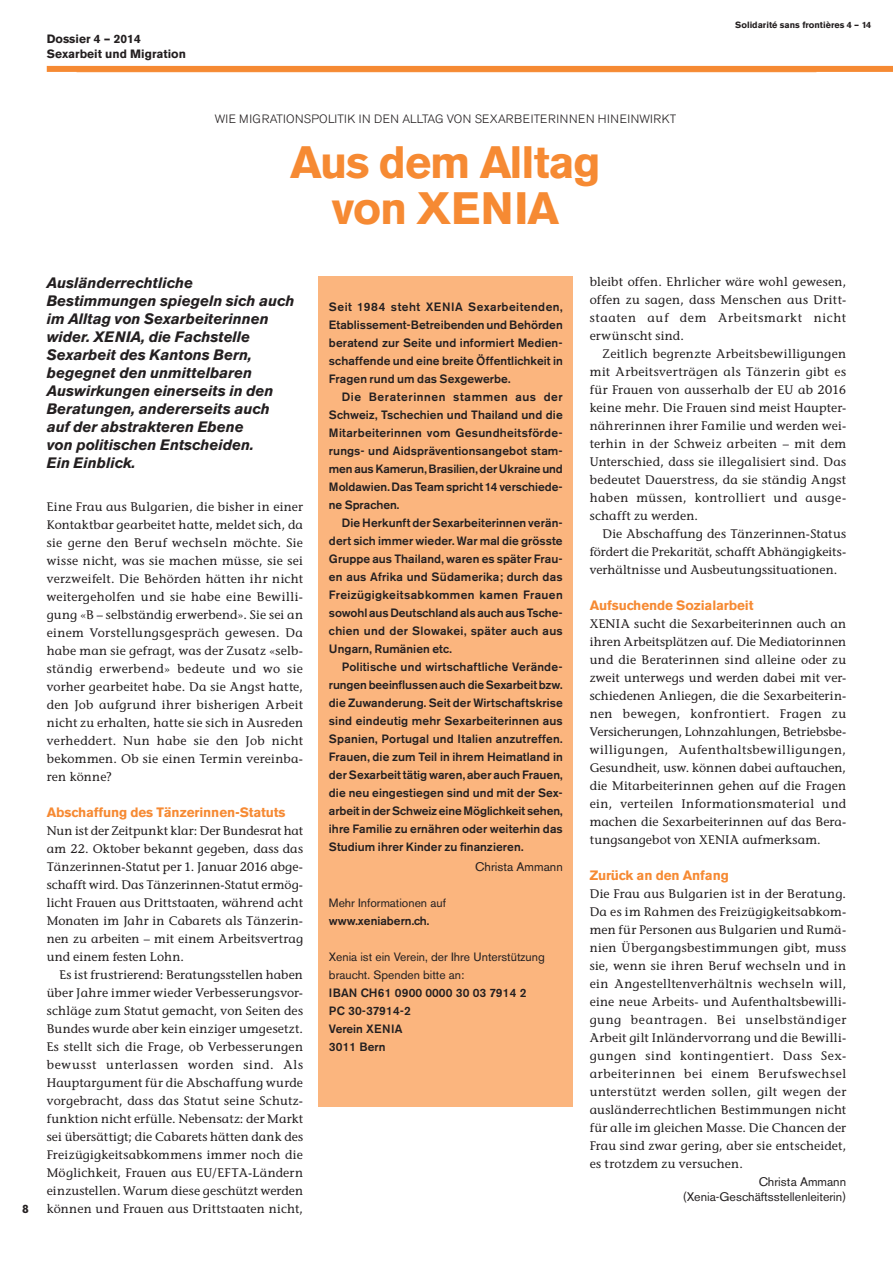
<style>
.page{position:relative;width:893px;height:1263px;background:#fff}
.page>*{position:absolute;margin:0;border:0;box-sizing:border-box;transform-origin:0 0}
.t1{font:700 45px/46.5px "Akzidenz Grotesk BE";color:#f68a33}
.t2{font:italic 700 15px/18px "Akzidenz Grotesk BE";letter-spacing:-.005em;color:#231f20}
.t3{font:700 13.5px "Akzidenz Grotesk BE";letter-spacing:-.01em;color:#f68a33}
.t4{font:12.3px/18px "Stone Informal";letter-spacing:.02em;color:#231f20;text-align:justify}
.t5{font:12.3px/15px "Akzidenz Grotesk BE";color:#231f20;text-align:right}
.t6{font:500 12px/18px "Akzidenz Grotesk BE";letter-spacing:.005em;color:#231f20;text-align:justify}
.t7{font:12px/18px "Akzidenz Grotesk BE";color:#231f20}
.t8{font:300 12px "Akzidenz Grotesk BE";letter-spacing:.03em;color:#231f20}
.t9{font:700 12px/15px "Akzidenz Grotesk BE";color:#231f20}
.t10{font:700 9px "Akzidenz Grotesk BE";color:#231f20}
</style>
<div class="page">
<div style="left:318px;top:277px;width:255px;height:830px;background:#fbb57e"></div>
<div style="left:47px;top:66px;width:846px;height:6px;background:#f68a33"></div>
<p class="t9" style="left:47px;top:31px;width:141px">Dossier 4 – 2014<br>Sexarbeit und Migration</p>
<p class="t10" style="left:735px;top:20px;width:138px">Solidarité sans frontières 4 – 14</p>
<p class="t8" style="left:215px;top:112px;width:463px">WIE MIGRATIONSPOLITIK IN DEN ALLTAG VON SEXARBEITERINNEN HINEINWIRKT</p>
<h1 class="t1" style="left:332px;top:139px;width:271px;text-indent:-41px">Aus dem Alltag von XENIA</h1>
<p class="t9" style="left:22px;top:1201px;width:8px">8</p>
<p class="t2" style="left:47px;top:274px;width:249px">Ausländerrechtliche<br>Bestimmungen spiegeln sich auch im Alltag von Sexarbeiterinnen wider. XENIA, die Fachstelle<br>Sexarbeit des Kantons Bern, begegnet den unmittelbaren<br>Auswirkungen einerseits in den<br>Beratungen, andererseits auch auf der abstrakteren Ebene<br>von politischen Entscheiden.<br>Ein Einblick.</p>
<p class="t4" style="left:47px;top:497px;width:258px">Eine Frau aus Bulgarien, die bisher in einer Kontaktbar gearbeitet hatte, meldet sich, da sie gerne den Beruf wechseln möchte. Sie wisse nicht, was sie machen müsse, sie sei verzweifelt. Die Behörden hätten ihr nicht weitergeholfen und sie habe eine Bewilli&shy;gung «B – selbständig erwerbend». Sie sei an einem Vorstellungsgespräch gewesen. Da habe man sie gefragt, was der Zusatz «selb&shy;ständig erwerbend» bedeute und wo sie vorher gearbeitet habe. Da sie Angst hatte, den Job aufgrund ihrer bisherigen Arbeit nicht zu erhalten, hatte sie sich in Ausreden verheddert. Nun habe sie den Job nicht bekommen. Ob sie einen Termin vereinba&shy;ren könne?</p>
<p class="t3" style="left:47px;top:804px;width:240px">Abschaffung des Tänzerinnen-Statuts</p>
<p class="t4" style="left:47px;top:821px;width:258px">Nun ist der Zeitpunkt klar: Der Bundesrat hat am 22. Oktober bekannt gegeben, dass das Tänzerinnen-Statut per 1. Januar 2016 abge&shy;schafft wird. Das Tänzerinnen-Statut ermög&shy;licht Frauen aus Drittstaaten, während acht Monaten im Jahr in Cabarets als Tänzerin&shy;nen zu arbeiten – mit einem Arbeitsvertrag und einem festen Lohn.</p>
<p class="t4" style="left:47px;top:965px;width:258px;text-indent:13px">Es ist frustrierend: Beratungsstellen haben über Jahre immer wieder Verbesserungsvor&shy;schläge zum Statut gemacht, von Seiten des Bundes wurde aber kein einziger umgesetzt.<br>Es stellt sich die Frage, ob Verbesserungen bewusst unterlassen worden sind. Als Hauptargument für die Abschaffung wurde vorgebracht, dass das Statut seine Schutz&shy;funktion nicht erfülle. Nebensatz: der Markt sei übersättigt; die Cabarets hätten dank des Freizügigkeitsabkommens immer noch die Möglichkeit, Frauen aus EU/EFTA-Ländern einzustellen. Warum diese geschützt werden können und Frauen aus Drittstaaten nicht,</p>
<p class="t6" style="left:329px;top:298px;width:235px">Seit 1984 steht XENIA Sexarbeitenden, Etablissement-Betreibenden und Behörden beratend zur Seite und informiert Medien&shy;schaffende und eine breite Öffentlichkeit in Fragen rund um das Sexgewerbe.</p>
<p class="t6" style="left:329px;top:388px;width:235px;text-indent:13px">Die Beraterinnen stammen aus der Schweiz, Tschechien und Thailand und die Mitarbeiterinnen vom Gesundheitsförde&shy;rungs- und Aidspräventionsangebot stam&shy;men aus Kamerun, Brasilien, der Ukraine und Moldawien. Das Team spricht 14 verschiede&shy;ne Sprachen.</p>
<p class="t6" style="left:329px;top:514px;width:235px;text-indent:13px">Die Herkunft der Sexarbeiterinnen verän&shy;dert sich immer wieder. War mal die grösste Gruppe aus Thailand, waren es später Frau&shy;en aus Afrika und Südamerika; durch das Freizügigkeitsabkommen kamen Frauen sowohl aus Deutschland als auch aus Tsche&shy;chien und der Slowakei, später auch aus Ungarn, Rumänien etc.</p>
<p class="t6" style="left:329px;top:658px;width:235px;text-indent:13px">Politische und wirtschaftliche Verände&shy;rungen beeinflussen auch die Sexarbeit bzw. die Zuwanderung. Seit der Wirtschaftskrise sind eindeutig mehr Sexarbeiterinnen aus Spanien, Portugal und Italien anzutreffen.<br>Frauen, die zum Teil in ihrem Heimatland in der Sexarbeit tätig waren, aber auch Frauen, die neu eingestiegen sind und mit der Sex&shy;arbeit in der Schweiz eine Möglichkeit sehen, ihre Familie zu ernähren oder weiterhin das Studium ihrer Kinder zu finanzieren.</p>
<p class="t5" style="left:475px;top:859px;width:89px">Christa Ammann</p>
<p class="t7" style="left:329px;top:893px;width:119px">Mehr Informationen auf</p>
<p class="t6" style="left:329px;top:911px;width:102px">www.xeniabern.ch.</p>
<p class="t7" style="left:329px;top:947px;width:217px">Xenia ist ein Verein, der Ihre Unterstützung braucht. Spenden bitte an:</p>
<p class="t6" style="left:329px;top:983px;width:199px;text-align:left">IBAN CH61 0900 0000 30 03 7914 2<br>PC 30-37914-2<br>Verein XENIA<br>3011 Bern</p>
<p class="t4" style="left:590px;top:272px;width:258px">bleibt offen. Ehrlicher wäre wohl gewesen, offen zu sagen, dass Menschen aus Dritt&shy;staaten auf dem Arbeitsmarkt nicht erwünscht sind.</p>
<p class="t4" style="left:590px;top:344px;width:258px;text-indent:13px">Zeitlich begrenzte Arbeitsbewilligungen mit Arbeitsverträgen als Tänzerin gibt es für Frauen von ausserhalb der EU ab 2016 keine mehr. Die Frauen sind meist Haupter&shy;nährerinnen ihrer Familie und werden wei&shy;terhin in der Schweiz arbeiten – mit dem Unterschied, dass sie illegalisiert sind. Das bedeutet Dauerstress, da sie ständig Angst haben müssen, kontrolliert und ausge&shy;schafft zu werden.</p>
<p class="t4" style="left:590px;top:524px;width:258px;text-indent:13px">Die Abschaffung des Tänzerinnen-Status fördert die Prekarität, schafft Abhängigkeits&shy;verhältnisse und Ausbeutungssituationen.</p>
<p class="t3" style="left:590px;top:597px;width:165px">Aufsuchende Sozialarbeit</p>
<p class="t4" style="left:590px;top:614px;width:258px">XENIA sucht die Sexarbeiterinnen auch an ihren Arbeitsplätzen auf. Die Mediatorinnen und die Beraterinnen sind alleine oder zu zweit unterwegs und werden dabei mit ver&shy;schiedenen Anliegen, die die Sexarbeiterin&shy;nen bewegen, konfrontiert. Fragen zu Versicherungen, Lohnzahlungen, Betriebsbe&shy;willigungen, Aufenthaltsbewilligungen, Gesundheit, usw. können dabei auftauchen, die Mitarbeiterinnen gehen auf die Fragen ein, verteilen Informationsmaterial und machen die Sexarbeiterinnen auf das Bera&shy;tungsangebot von XENIA aufmerksam.</p>
<p class="t3" style="left:590px;top:867px;width:141px">Zurück an den Anfang</p>
<p class="t4" style="left:590px;top:884px;width:258px">Die Frau aus Bulgarien ist in der Beratung.<br>Da es im Rahmen des Freizügigkeitsabkom&shy;men für Personen aus Bulgarien und Rumä&shy;nien Übergangsbestimmungen gibt, muss sie, wenn sie ihren Beruf wechseln und in ein Angestelltenverhältnis wechseln will, eine neue Arbeits- und Aufenthaltsbewilli&shy;gung beantragen. Bei unselbständiger Arbeit gilt Inländervorrang und die Bewilli&shy;gungen sind kontingentiert. Dass Sex&shy;arbeiterinnen bei einem Berufswechsel unterstützt werden sollen, gilt wegen der ausländerrechtlichen Bestimmungen nicht für alle im gleichen Masse. Die Chancen der Frau sind zwar gering, aber sie entscheidet, es trotzdem zu versuchen.</p>
<p class="t5" style="left:683px;top:1174px;width:165px">Christa Ammann (Xenia-Geschäftsstellenleiterin)</p>
</div>
